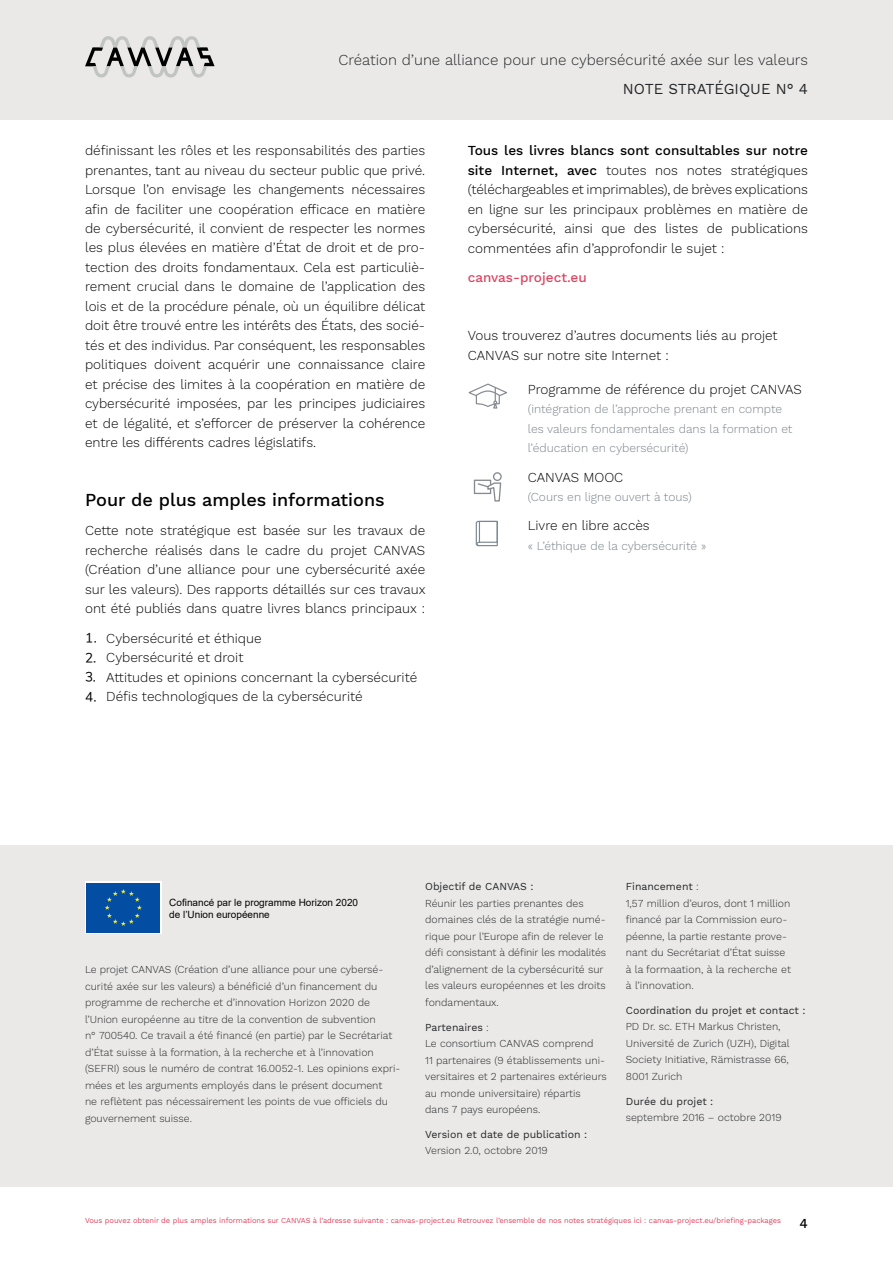
<style>
.page{position:relative;width:893px;height:1263px;background:#fff}
.page>*{position:absolute;margin:0;border:0;box-sizing:border-box;transform-origin:0 0}
.t1{font:500 18px "Work Sans";color:#000}
.t2{font:300 15px "Work Sans";color:#222528}
.t3{font:15px "Work Sans";color:#222528}
.t4{font:300 13.5px/19.5px "Work Sans";color:#000;text-align:justify}
.t5{font:500 13.5px "Work Sans";color:#de4560}
.t6{font:500 13.5px "Work Sans";color:#000}
.t7{font:300 12px/19.5px "Work Sans";color:#798289}
.t8{font:300 10.5px/16.5px "Work Sans";color:#222528}
.t9{font:10.5px "Work Sans";color:#222528}
.t10{font:10.05px/12px "Arial";color:#020203}
.t11{font:7.5px "Work Sans";letter-spacing:-.01em;color:#de4560}
.s1{font-weight:500}
.s2{font-weight:400}
</style>
<div class="page">
<div style="left:0;top:0;width:893px;height:119px;background:#ebe9e7"></div>
<svg style="left:85px;top:36px;width:130px;height:42px"></svg>
<div style="left:0;top:845px;width:893px;height:342px;background:#ebe9e7"></div>
<div style="left:85px;top:882px;width:77px;height:52px;background:linear-gradient(to right,#034ea2,#034ea2)"></div>
<div style="left:87px;top:883px;width:73px;height:49px;background:#034ea2"></div>
<svg style="left:105px;top:889px;width:37px;height:37px"></svg>
<svg style="left:468px;top:383px;width:39px;height:26px"></svg>
<div style="left:474px;top:480px;width:17px;height:14px;border:1px solid #868b92"></div>
<div style="left:493px;top:472px;width:9px;height:9px;border:1px solid #868b92;border-radius:50%"></div>
<svg style="left:477px;top:482px;width:25px;height:20px"></svg>
<svg style="left:476px;top:521px;width:22px;height:25px"></svg>
<p class="t2" style="left:339px;top:52px;width:471px">Création d’une alliance pour une cybersécurité axée sur les valeurs</p>
<p class="t4" style="left:85px;top:141px;width:342px">définissant les rôles et les responsabilités des parties prenantes, tant au niveau du secteur public que privé.<br>Lorsque l’on envisage les changements nécessaires afin de faciliter une coopération efficace en matière de cybersécurité, il convient de respecter les normes les plus élevées en matière d’État de droit et de pro&shy;tection des droits fondamentaux. Cela est particuliè&shy;rement crucial dans le domaine de l’application des lois et de la procédure pénale, où un équilibre délicat doit être trouvé entre les intérêts des États, des socié&shy;tés et des individus. Par conséquent, les responsables politiques doivent acquérir une connaissance claire et précise des limites à la coopération en matière de cybersécurité imposées, par les principes judiciaires et de légalité, et s’efforcer de préserver la cohérence entre les différents cadres législatifs.</p>
<h1 class="t1" style="left:85px;top:489px;width:301px">Pour de plus amples informations</h1>
<p class="t4" style="left:85px;top:521px;width:342px">Cette note stratégique est basée sur les travaux de recherche réalisés dans le cadre du projet CANVAS (Création d’une alliance pour une cybersécurité axée sur les valeurs). Des rapports détaillés sur ces travaux ont été publiés dans quatre livres blancs principaux :</p>
<p class="t4" style="left:106px;top:629px;width:157px">Cybersécurité et éthique<br>Cybersécurité et droit</p>
<p class="t4" style="left:85px;top:668px;width:334px">✓ Attitudes et opinions concernant la cybersécurité</p>
<p class="t4" style="left:85px;top:687px;width:279px">✔ Défis technologiques de la cybersécurité</p>
<p class="t3" style="left:623px;top:80px;width:186px">NOTE STRATÉGIQUE N° 4</p>
<p class="t4" style="left:468px;top:141px;width:342px"><span class="s1">Tous les livres blancs sont consultables sur notre site Internet, avec</span> toutes nos notes stratégiques (téléchargeables et imprimables), de brèves explications en ligne sur les principaux problèmes en matière de cybersécurité, ainsi que des listes de publications commentées afin d’approfondir le sujet :</p>
<p class="t5" style="left:468px;top:269px;width:120px">canvas-project.eu</p>
<p class="t4" style="left:468px;top:326px;width:311px">Vous trouverez d’autres documents liés au projet<br>CANVAS sur notre site Internet :</p>
<p class="t4" style="left:528px;top:380px;width:275px">Programme de référence du projet CANVAS</p>
<p class="t7" style="left:528px;top:400px;width:266px">(intégration de l’approche prenant en compte les valeurs fondamentales dans la formation et l’éducation en cybersécurité)</p>
<p class="t4" style="left:528px;top:468px;width:97px">CANVAS MOOC</p>
<p class="t7" style="left:528px;top:488px;width:166px">(Cours en ligne ouvert à tous)</p>
<p class="t4" style="left:528px;top:517px;width:123px">Livre en libre accès</p>
<p class="t7" style="left:528px;top:537px;width:180px">« L’éthique de la cybersécurité »</p>
<p class="t10" style="left:169px;top:896px;width:190px">Cofinancé par le programme Horizon 2020 de l’Union européenne</p>
<p class="t8" style="left:85px;top:962px;width:317px">Le projet CANVAS (Création d’une alliance pour une cybersé&shy;curité axée sur les valeurs) a bénéficié d’un financement du programme de recherche et d’innovation Horizon 2020 de l’Union européenne au titre de la convention de subvention<br>n° 700540. Ce travail a été financé (en partie) par le Secrétariat d’État suisse à la formation, à la recherche et à l’innovation (SEFRI) sous le numéro de contrat 16.0052-1. Les opinions expri&shy;mées et les arguments employés dans le présent document<br>ne reflètent pas nécessairement les points de vue officiels du gouvernement suisse.</p>
<p class="t9" style="left:425px;top:880px;width:110px">Objectif de CANVAS :</p>
<p class="t8" style="left:425px;top:895px;width:182px">Réunir les parties prenantes des domaines clés de la stratégie numé&shy;rique pour l’Europe afin de relever le défi consistant à définir les modalités d’alignement de la cybersécurité sur les valeurs européennes et les droits fondamentaux.</p>
<p class="t8" style="left:425px;top:1019px;width:183px"><span class="s2">Partenaires</span> :<br>Le consortium CANVAS comprend<br>11 partenaires (9 établissements uni&shy;versitaires et 2 partenaires extérieurs au monde universitaire) répartis dans 7 pays européens.</p>
<p class="t9" style="left:425px;top:1128px;width:164px">Version et date de publication :</p>
<p class="t8" style="left:425px;top:1143px;width:124px">Version 2.0, octobre 2019</p>
<p class="t8" style="left:626px;top:879px;width:167px"><span class="s2">Financement</span> :<br>1,57 million d’euros, dont 1 million financé par la Commission euro&shy;péenne, la partie restante prove&shy;nant du Secrétariat d’État suisse à la formaation, à la recherche et à l’innovation.</p>
<p class="t9" style="left:626px;top:1004px;width:181px">Coordination du projet et contact :</p>
<p class="t8" style="left:626px;top:1019px;width:166px">PD Dr. sc. ETH Markus Christen,<br>Université de Zurich (UZH), Digital<br>Society Initiative, Rämistrasse 66,<br>8001 Zurich</p>
<p class="t9" style="left:626px;top:1095px;width:89px">Durée du projet :</p>
<p class="t8" style="left:626px;top:1110px;width:157px">septembre 2016 – octobre 2019</p>
<p class="t11" style="left:85px;top:1216px;width:697px">Vous pouvez obtenir de plus amples informations sur CANVAS à l’adresse suivante : canvas-project.eu Retrouvez l’ensemble de nos notes stratégiques ici : canvas-project.eu/briefing-packages</p>
<p class="t6" style="left:799px;top:1215px;width:10px">4</p>
</div>
